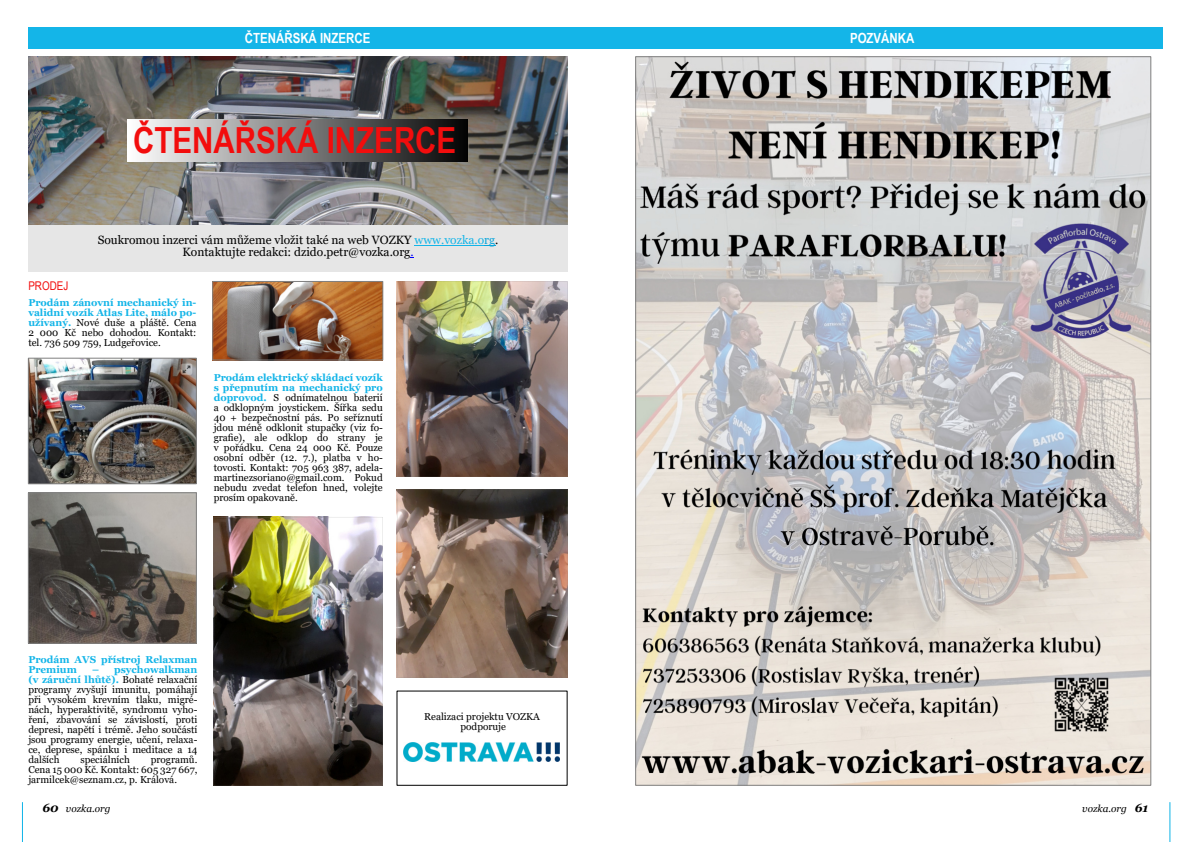
<style>
.page{position:relative;width:1191px;height:842px;background:#fff}
.page>*{position:absolute;margin:0;border:0;box-sizing:border-box;transform-origin:0 0}
.t1{font:700 36px "Arial Narrow";color:#f20d0d}
.t2{font:700 14px "Arial Narrow";color:#fff}
.t3{font:12px/12px "Georgia";color:#000;text-align:center}
.t4{font:12px "Arial Narrow";color:#f20d0d}
.t5{font:10px/10px "Georgia";color:#000;text-align:justify}
.t6{font:700 10px/10px "Georgia";color:#14b5e8}
.t7{font:italic 10px "Georgia";color:#000}
.s1{color:#14b5e8}
.s2{color:#09a5db}
.s3{color:#00f}
.s4{font-weight:700;color:#14b5e8}
.s5{font-weight:700;font-size:12px}
</style>
<div class="page">
<hr style="left:22px;top:802px;width:1px;height:40px;background:#13b5e8">
<hr style="left:1169px;top:802px;width:1px;height:40px;background:#13b5e8">
<div style="left:28px;top:27px;width:567px;height:22px;background:#14b5e8"></div>
<div style="left:595px;top:27px;width:567px;height:22px;background:#14b5e8"></div>
<img style="left:214px;top:517px;width:169px;height:268px">
<img style="left:28px;top:57px;width:539px;height:168px">
<div style="left:128px;top:119px;width:340px;height:42px;background:linear-gradient(to right,#fff,#030303)"></div>
<div style="left:28px;top:225px;width:540px;height:47px;background:#e6e6e6"></div>
<hr style="left:414px;top:245px;width:70px;height:1px;background:#14b5e8">
<img style="left:403px;top:742px;width:157px;height:19px">
<img style="left:637px;top:59px;width:512px;height:724px">
<img style="left:30px;top:360px;width:164px;height:122px">
<div style="left:28px;top:358px;width:168px;height:126px;border:1px solid #808080"></div>
<img style="left:30px;top:495px;width:164px;height:146px">
<div style="left:28px;top:493px;width:168px;height:150px;border:1px solid #808080"></div>
<img style="left:215px;top:283px;width:166px;height:75px">
<div style="left:213px;top:281px;width:170px;height:79px;border:1px solid #808080"></div>
<img style="left:397px;top:281px;width:170px;height:196px">
<svg style="left:397px;top:489px;width:170px;height:188px;background:#7a6558"></svg>
<h2 class="t2" style="left:245px;top:28px;width:127px">ČTENÁŘSKÁ INZERCE</h2>
<h2 class="t2" style="left:850px;top:28px;width:66px">POZVÁNKA</h2>
<h1 class="t1" style="left:133px;top:114px;width:324px">ČTENÁŘSKÁ INZERCE</h1>
<p class="t3" style="left:98px;top:234px;width:402px">Soukromou inzerci vám můžeme vložit také na web VOZKY <span class="s1">www.vozka.o</span><span class="s2">rg</span>.<br>Kontaktujte redakci: dzido.petr@vozka.org<span class="s3">.</span></p>
<p class="t4" style="left:28px;top:277px;width:41px">PRODEJ</p>
<p class="t5" style="left:28px;top:298px;width:169px"><span class="s4">Prodám zánovní mechanický in&shy;validní vozík Atlas Lite, málo po&shy;užívaný.</span> Nové duše a pláště. Cena 2 000 Kč nebo dohodou. Kontakt: tel. 736 509 759, Ludgeřovice.</p>
<p class="t5" style="left:214px;top:373px;width:171px"><span class="s4">Prodám elektrický skládací vozík s přepnutím na mechanický pro doprovod.</span> S odnímatelnou baterií a odklopným joystickem. Šířka sedu 40 + bezpečnostní pás. Po seříznutí jdou méně odklonit stupačky (viz fo&shy;grafie), ale odklop do strany je v pořádku. Cena 24 000 Kč. Pouze osobní odběr (12. 7.), platba v ho&shy;tovosti. Kontakt: 705 963 387, adela&shy;martinezsoriano@gmail.com. Pokud nebudu zvedat telefon hned, volejte prosím opakovaně.</p>
<p class="t6" style="left:28px;top:654px;width:171px">Prodám AVS přístroj Relaxman<br>Premium</p>
<p class="t5" style="left:28px;top:664px;width:171px;text-indent:64px"><span class="s4">– psychowalkman (v záruční lhůtě).</span> Bohaté relaxační programy zvyšují imunitu, pomáhají při vysokém krevním tlaku, migré&shy;nách, hyperaktivitě, syndromu vyho&shy;ření, zbavování se závislostí, proti depresi, napětí i trémě. Jeho součástí jsou programy energie, učení, relaxa&shy;ce, deprese, spánku i meditace a 14 dalších</p>
<p class="t5" style="left:28px;top:754px;width:171px;text-indent:122px">programů.<br>Cena 15 000 Kč. Kontakt: 605 327 667, jarmilcek@seznam.cz, p. Králová.</p>
<p class="t5" style="left:80px;top:754px;width:51px">speciálních</p>
<p class="t5" style="left:424px;top:712px;width:117px;text-align:center">Realizaci projektu VOZKA podporuje</p>
<p class="t7" style="left:43px;top:802px;width:70px"><span class="s5">60</span> vozka.org</p>
<p class="t7" style="left:1082px;top:802px;width:68px">vozka.org <span class="s5">61</span></p>
</div>
